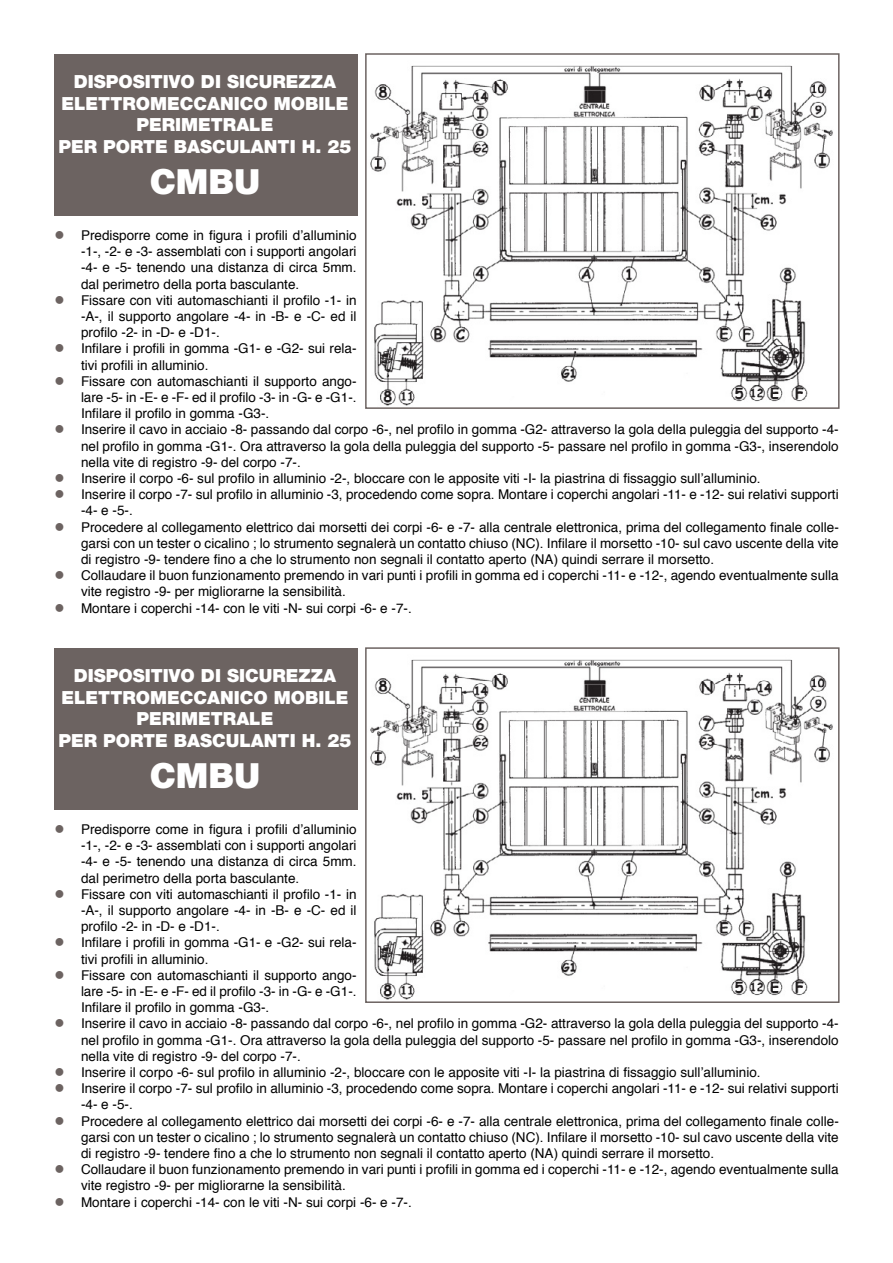
<style>
.page{position:relative;width:893px;height:1263px;background:#fff}
.page>*{position:absolute;margin:0;border:0;box-sizing:border-box;transform-origin:0 0}
.t1{font:900 34.5px "Helvetica Neue LT";color:#fff}
.t2{font:900 18px/21.6px "Helvetica Neue LT";color:#fff;text-align:center}
.t3{font:13.5px/16.2px "Helvetica";color:#000;text-align:justify}
.s1{font-size:18px;color:#6c6361}
</style>
<div class="page">
<div style="left:54px;top:54px;width:303px;height:162px;background:#6c6361"></div>
<img style="left:370px;top:65px;width:463px;height:341px">
<div style="left:365px;top:53px;width:475px;height:356px;border:2px solid #6c6361"></div>
<div style="left:54px;top:648px;width:303px;height:162px;background:#6c6361"></div>
<img style="left:370px;top:659px;width:463px;height:341px">
<div style="left:365px;top:647px;width:475px;height:356px;border:2px solid #6c6361"></div>
<h2 class="t2" style="left:59px;top:71px;width:294px">DISPOSITIVO DI SICUREZZA<br>ELETTROMECCANICO MOBILE<br>PERIMETRALE<br>PER PORTE BASCULANTI H. 25</h2>
<h1 class="t1" style="left:150px;top:161px;width:112px">CMBU</h1>
<p class="t3" style="left:81px;top:228px;width:277px;text-indent:-27px"><span class="s1">●</span> Predisporre come in figura i profili d’alluminio -1-, -2- e -3- assemblati con i supporti angolari -4- e -5- tenendo una distanza di circa 5mm. dal perimetro della porta basculante.</p>
<p class="t3" style="left:81px;top:292px;width:277px;text-indent:-27px"><span class="s1">●</span> Fissare con viti automaschianti il profilo -1- in -A-, il supporto angolare -4- in -B- e -C- ed il profilo -2- in -D- e -D1-.</p>
<p class="t3" style="left:81px;top:341px;width:277px;text-indent:-27px"><span class="s1">●</span> Infilare i profili in gomma -G1- e -G2- sui rela&shy;tivi profili in alluminio.</p>
<p class="t3" style="left:81px;top:373px;width:277px;text-indent:-27px"><span class="s1">●</span> Fissare con automaschianti il supporto ango&shy;lare -5- in -E- e -F- ed il profilo -3- in -G- e -G1-.<br>Infilare il profilo in gomma -G3-.</p>
<p class="t3" style="left:81px;top:422px;width:759px;text-indent:-27px"><span class="s1">●</span> Inserire il cavo in acciaio -8- passando dal corpo -6-, nel profilo in gomma -G2- attraverso la gola della puleggia del supporto -4- nel profilo in gomma -G1-. Ora attraverso la gola della puleggia del supporto -5- passare nel profilo in gomma -G3-, inserendolo nella vite di registro -9- del corpo -7-.</p>
<p class="t3" style="left:54px;top:470px;width:708px"><span class="s1">●</span> Inserire il corpo -6- sul profilo in alluminio -2-, bloccare con le apposite viti -I- la piastrina di fissaggio sull’alluminio.</p>
<p class="t3" style="left:81px;top:487px;width:759px;text-indent:-27px"><span class="s1">●</span> Inserire il corpo -7- sul profilo in alluminio -3, procedendo come sopra. Montare i coperchi angolari -11- e -12- sui relativi supporti -4- e -5-.</p>
<p class="t3" style="left:81px;top:519px;width:759px;text-indent:-27px"><span class="s1">●</span> Procedere al collegamento elettrico dai morsetti dei corpi -6- e -7- alla centrale elettronica, prima del collegamento finale colle&shy;garsi con un tester o cicalino ; lo strumento segnalerà un contatto chiuso (NC). Infilare il morsetto -10- sul cavo uscente della vite di registro -9- tendere fino a che lo strumento non segnali il contatto aperto (NA) quindi serrare il morsetto.</p>
<p class="t3" style="left:81px;top:568px;width:759px;text-indent:-27px"><span class="s1">●</span> Collaudare il buon funzionamento premendo in vari punti i profili in gomma ed i coperchi -11- e -12-, agendo eventualmente sulla vite registro -9- per migliorarne la sensibilità.</p>
<p class="t3" style="left:54px;top:600px;width:359px"><span class="s1">●</span> Montare i coperchi -14- con le viti -N- sui corpi -6- e -7-.</p>
<h2 class="t2" style="left:59px;top:665px;width:294px">DISPOSITIVO DI SICUREZZA<br>ELETTROMECCANICO MOBILE<br>PERIMETRALE<br>PER PORTE BASCULANTI H. 25</h2>
<h1 class="t1" style="left:150px;top:755px;width:112px">CMBU</h1>
<p class="t3" style="left:81px;top:822px;width:277px;text-indent:-27px"><span class="s1">●</span> Predisporre come in figura i profili d’alluminio -1-, -2- e -3- assemblati con i supporti angolari -4- e -5- tenendo una distanza di circa 5mm. dal perimetro della porta basculante.</p>
<p class="t3" style="left:81px;top:886px;width:277px;text-indent:-27px"><span class="s1">●</span> Fissare con viti automaschianti il profilo -1- in -A-, il supporto angolare -4- in -B- e -C- ed il profilo -2- in -D- e -D1-.</p>
<p class="t3" style="left:81px;top:935px;width:277px;text-indent:-27px"><span class="s1">●</span> Infilare i profili in gomma -G1- e -G2- sui rela&shy;tivi profili in alluminio.</p>
<p class="t3" style="left:81px;top:967px;width:277px;text-indent:-27px"><span class="s1">●</span> Fissare con automaschianti il supporto ango&shy;lare -5- in -E- e -F- ed il profilo -3- in -G- e -G1-.<br>Infilare il profilo in gomma -G3-.</p>
<p class="t3" style="left:81px;top:1016px;width:759px;text-indent:-27px"><span class="s1">●</span> Inserire il cavo in acciaio -8- passando dal corpo -6-, nel profilo in gomma -G2- attraverso la gola della puleggia del supporto -4- nel profilo in gomma -G1-. Ora attraverso la gola della puleggia del supporto -5- passare nel profilo in gomma -G3-, inserendolo nella vite di registro -9- del corpo -7-.</p>
<p class="t3" style="left:54px;top:1064px;width:708px"><span class="s1">●</span> Inserire il corpo -6- sul profilo in alluminio -2-, bloccare con le apposite viti -I- la piastrina di fissaggio sull’alluminio.</p>
<p class="t3" style="left:81px;top:1081px;width:759px;text-indent:-27px"><span class="s1">●</span> Inserire il corpo -7- sul profilo in alluminio -3, procedendo come sopra. Montare i coperchi angolari -11- e -12- sui relativi supporti -4- e -5-.</p>
<p class="t3" style="left:81px;top:1113px;width:759px;text-indent:-27px"><span class="s1">●</span> Procedere al collegamento elettrico dai morsetti dei corpi -6- e -7- alla centrale elettronica, prima del collegamento finale colle&shy;garsi con un tester o cicalino ; lo strumento segnalerà un contatto chiuso (NC). Infilare il morsetto -10- sul cavo uscente della vite di registro -9- tendere fino a che lo strumento non segnali il contatto aperto (NA) quindi serrare il morsetto.</p>
<p class="t3" style="left:81px;top:1162px;width:759px;text-indent:-27px"><span class="s1">●</span> Collaudare il buon funzionamento premendo in vari punti i profili in gomma ed i coperchi -11- e -12-, agendo eventualmente sulla vite registro -9- per migliorarne la sensibilità.</p>
<p class="t3" style="left:54px;top:1194px;width:359px"><span class="s1">●</span> Montare i coperchi -14- con le viti -N- sui corpi -6- e -7-.</p>
</div>
